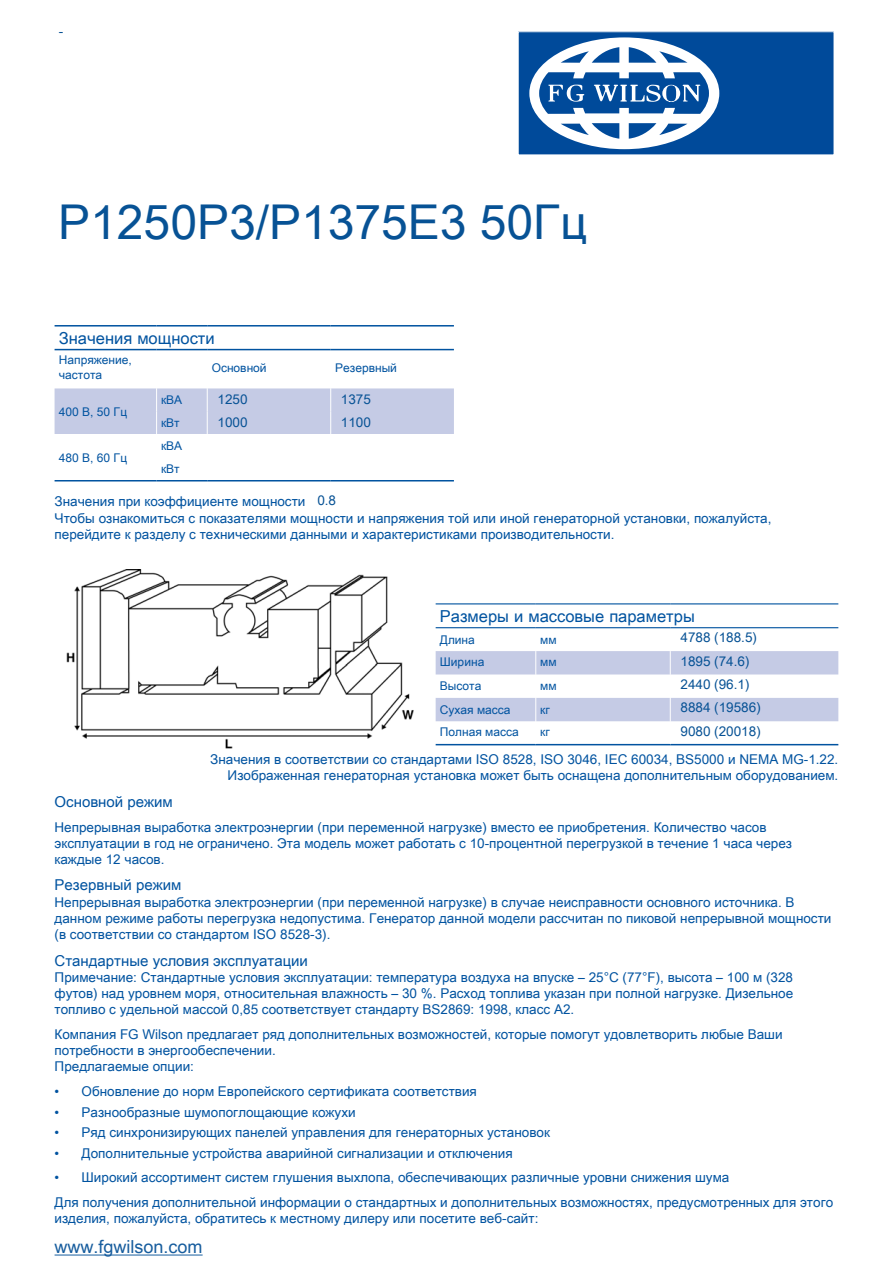
<style>
.page{position:relative;width:893px;height:1263px;background:#fff}
.page>*{position:absolute;margin:0;border:0;box-sizing:border-box;transform-origin:0 0}
.t1{font:48px "Arial Unicode MS";color:#075295}
._3__Body_Text{font:18px "Arial Unicode MS";color:#175d9e}
.Table_Title{font:16.5px "Arial Unicode MS";color:#0153a0}
._2__Header_text{font:15px "Arial Unicode MS";color:#0153a0}
._3__Body_Text-2{font:15px "Arial Unicode MS";color:#0153a0}
._3__Body_Text-3{font:13.5px/16.2px "Arial Unicode MS";color:#0153a0}
.t2{font:13.5px/23.4px "Arial Unicode MS";color:#075295}
.Table_Text{font:12px/14.4px "Arial Unicode MS";color:#0153a0}
</style>
<div class="page">
<hr style="left:55px;top:1254px;width:148px;height:1px;background:#175d9e">
<svg style="left:55px;top:388px;width:399px;height:93px"></svg>
<hr style="left:55px;top:325px;width:102px;height:1px;background:#0153a0">
<hr style="left:157px;top:325px;width:50px;height:1px;background:#0153a0">
<hr style="left:207px;top:325px;width:124px;height:1px;background:#0153a0">
<hr style="left:331px;top:325px;width:123px;height:1px;background:#0153a0">
<hr style="left:55px;top:349px;width:102px;height:1px;background:#0153a0">
<hr style="left:157px;top:349px;width:50px;height:1px;background:#0153a0">
<hr style="left:207px;top:349px;width:124px;height:1px;background:#0153a0">
<hr style="left:331px;top:349px;width:123px;height:1px;background:#0153a0">
<hr style="left:207px;top:480px;width:124px;height:1px;background:#0153a0">
<hr style="left:331px;top:480px;width:123px;height:1px;background:#0153a0">
<hr style="left:157px;top:480px;width:50px;height:1px;background:#0153a0">
<hr style="left:436px;top:744px;width:100px;height:1px;background:#0153a0">
<hr style="left:536px;top:744px;width:134px;height:1px;background:#0153a0">
<hr style="left:670px;top:744px;width:168px;height:1px;background:#0153a0">
<svg style="left:436px;top:628px;width:402px;height:116px"></svg>
<hr style="left:436px;top:603px;width:100px;height:1px;background:#0153a0">
<hr style="left:536px;top:603px;width:134px;height:1px;background:#0153a0">
<hr style="left:670px;top:603px;width:168px;height:1px;background:#0153a0">
<hr style="left:436px;top:627px;width:100px;height:1px;background:#0153a0">
<hr style="left:536px;top:627px;width:134px;height:1px;background:#0153a0">
<hr style="left:670px;top:627px;width:168px;height:1px;background:#0153a0">
<img style="left:66px;top:570px;width:347px;height:179px">
<div style="left:518px;top:32px;width:316px;height:123px;background:#004a9a"></div>
<div style="left:518px;top:31px;width:316px;height:124px;border:1px solid #fff"></div>
<svg style="left:529px;top:37px;width:190px;height:112px"></svg>
<p class="t2" style="left:59px;top:19px;width:6px">-</p>
<h1 class="t1" style="left:58px;top:188px;width:531px">P1250P3/P1375E3 50Гц</h1>
<p class="Table_Title" style="left:59px;top:326px;width:157px">Значения мощности</p>
<p class="Table_Text" style="left:59px;top:353px;width:75px">Напряжение, частота</p>
<p class="Table_Text" style="left:212px;top:360px;width:57px">Основной</p>
<p class="Table_Text" style="left:335px;top:360px;width:63px">Резервный</p>
<p class="Table_Text" style="left:59px;top:404px;width:70px">400 В, 50 Гц</p>
<p class="t2" style="left:217px;top:387px;width:32px">1250</p>
<p class="t2" style="left:341px;top:387px;width:32px">1375</p>
<p class="t2" style="left:217px;top:410px;width:32px">1000</p>
<p class="t2" style="left:341px;top:410px;width:32px">1100</p>
<p class="Table_Text" style="left:161px;top:392px;width:23px">кВА</p>
<p class="Table_Text" style="left:161px;top:415px;width:20px">кВт</p>
<p class="Table_Text" style="left:161px;top:438px;width:23px">кВА</p>
<p class="Table_Text" style="left:161px;top:462px;width:20px">кВт</p>
<p class="_3__Body_Text-3" style="left:55px;top:492px;width:252px">Значения при коэффициенте мощности</p>
<p class="_3__Body_Text-3" style="left:55px;top:510px;width:718px">Чтобы ознакомиться с показателями мощности и напряжения той или иной генераторной установки, пожалуйста, перейдите к разделу с техническими данными и характеристиками производительности.</p>
<p class="Table_Text" style="left:59px;top:450px;width:70px">480 В, 60 Гц</p>
<p class="t2" style="left:317px;top:487px;width:20px">0.8</p>
<p class="Table_Title" style="left:440px;top:604px;width:256px">Размеры и массовые параметры</p>
<p class="Table_Text" style="left:440px;top:632px;width:36px">Длина</p>
<p class="Table_Text" style="left:540px;top:632px;width:18px">мм</p>
<p class="Table_Text" style="left:440px;top:654px;width:46px">Ширина</p>
<p class="Table_Text" style="left:540px;top:654px;width:18px">мм</p>
<p class="Table_Text" style="left:440px;top:679px;width:43px">Высота</p>
<p class="Table_Text" style="left:540px;top:679px;width:18px">мм</p>
<p class="Table_Text" style="left:440px;top:702px;width:72px">Сухая масса</p>
<p class="Table_Text" style="left:540px;top:702px;width:11px">кг</p>
<p class="Table_Text" style="left:440px;top:724px;width:80px">Полная масса</p>
<p class="Table_Text" style="left:540px;top:724px;width:11px">кг</p>
<p class="_3__Body_Text-3" style="left:210px;top:751px;width:630px;text-align:right">Значения в соответствии со стандартами ISO 8528, ISO 3046, IEC 60034, BS5000 и NEMA MG-1.22.<br>Изображенная генераторная установка может быть оснащена дополнительным оборудованием.</p>
<p class="t2" style="left:680px;top:625px;width:82px">4788 (188.5)<br>1895 (74.6)<br>2440 (96.1)<br>8884 (19586)<br>9080 (20018)</p>
<p class="_3__Body_Text-2" style="left:55px;top:791px;width:120px">Основной режим</p>
<p class="_3__Body_Text-3" style="left:55px;top:818px;width:739px">Непрерывная выработка электроэнергии (при переменной нагрузке) вместо ее приобретения. Количество часов эксплуатации в год не ограничено. Эта модель может работать с 10-процентной перегрузкой в течение 1 часа через каждые 12 часов.</p>
<p class="_2__Header_text" style="left:55px;top:874px;width:128px">Резервный режим</p>
<p class="_3__Body_Text-3" style="left:55px;top:893px;width:778px">Непрерывная выработка электроэнергии (при переменной нагрузке) в случае неисправности основного источника. В данном режиме работы перегрузка недопустима. Генератор данной модели рассчитан по пиковой непрерывной мощности (в соответствии со стандартом ISO 8528-3).</p>
<p class="_2__Header_text" style="left:55px;top:949px;width:255px">Стандартные условия эксплуатации</p>
<p class="_3__Body_Text-3" style="left:55px;top:968px;width:740px;text-align:justify">Примечание: Стандартные условия эксплуатации: температура воздуха на впуске – 25°C (77°F), высота – 100 м (328 футов) над уровнем моря, относительная влажность – 30 %. Расход топлива указан при полной нагрузке. Дизельное топливо с удельной массой 0,85 соответствует стандарту BS2869: 1998, класс A2.</p>
<p class="_3__Body_Text-3" style="left:55px;top:1026px;width:729px">Компания FG Wilson предлагает ряд дополнительных возможностей, которые помогут удовлетворить любые Ваши потребности в энергообеспечении.<br>Предлагаемые опции:</p>
<p class="_3__Body_Text-3" style="left:55px;top:1083px;width:424px">• Обновление до норм Европейского сертификата соответствия</p>
<p class="_3__Body_Text-3" style="left:55px;top:1103px;width:303px">• Разнообразные шумопоглощающие кожухи</p>
<p class="_3__Body_Text-3" style="left:55px;top:1124px;width:497px">• Ряд синхронизирующих панелей управления для генераторных установок</p>
<p class="_3__Body_Text-3" style="left:55px;top:1144px;width:460px">• Дополнительные устройства аварийной сигнализации и отключения</p>
<p class="_3__Body_Text-3" style="left:55px;top:1169px;width:676px">• Широкий ассортимент систем глушения выхлопа, обеспечивающих различные уровни снижения шума</p>
<p class="_3__Body_Text-3" style="left:55px;top:1194px;width:780px">Для получения дополнительной информации о стандартных и дополнительных возможностях, предусмотренных для этого изделия, пожалуйста, обратитесь к местному дилеру или посетите веб-сайт:</p>
<p class="_3__Body_Text" style="left:55px;top:1234px;width:150px">www.fgwilson.com</p>
</div>
